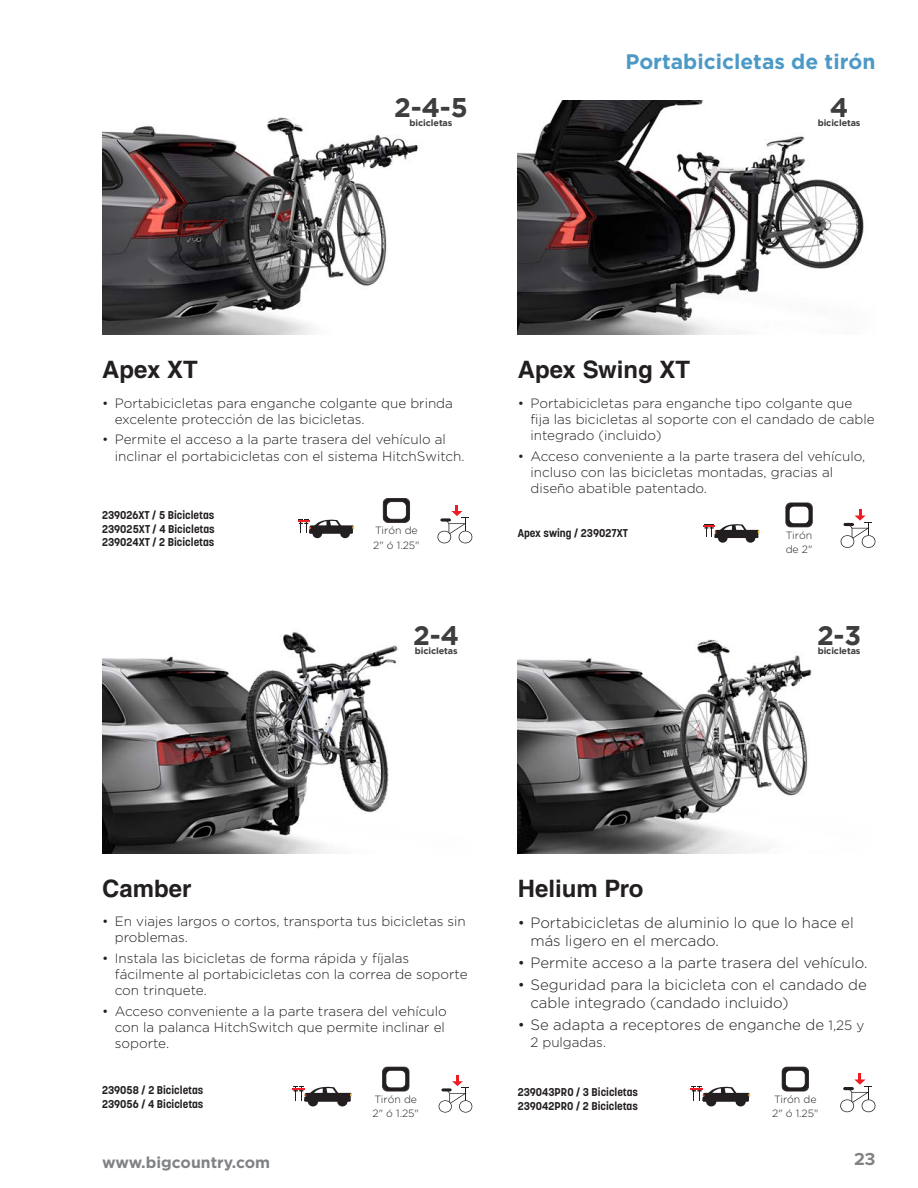
<style>
.page{position:relative;width:918px;height:1188px;background:#fff}
.page>*{position:absolute;margin:0;border:0;box-sizing:border-box;transform-origin:0 0}
.t1{font:700 27px "Gotham";color:#3e3e3f}
.Producto{font:700 24px "Helvetica LT Std";color:#231f20}
.t2{font:700 21px "Gotham";color:#4d99c6}
.t3{font:700 18px "Proxima Nova";color:#808285}
.t4{font:700 15.75px "Gotham";color:#808285}
.t5{font:300 15px/18px "Gotham";color:#231f20}
.t6{font:300 13.5px/16.2px "Gotham";color:#231f20}
.Codigo_chico{font:700 11.25px "Korolev";color:#231f20}
.t7{font:300 10.5px/14.4px "Gotham";color:#231f20}
.t8{font:700 9px "Gotham";letter-spacing:-.01em;color:#3e3e3f}
.s1{font-size:13.5px}
</style>
<div class="page">
<img style="left:518px;top:639px;width:294px;height:214px">
<img style="left:102px;top:632px;width:296px;height:221px">
<img style="left:102px;top:117px;width:316px;height:217px">
<img style="left:518px;top:100px;width:346px;height:234px">
<svg style="left:718px;top:533px;width:10px;height:10px"></svg>
<svg style="left:703px;top:524px;width:57px;height:17px"></svg>
<svg style="left:840px;top:509px;width:36px;height:39px"></svg>
<svg style="left:785px;top:503px;width:28px;height:24px"></svg>
<svg style="left:312px;top:529px;width:10px;height:9px"></svg>
<svg style="left:340px;top:529px;width:10px;height:9px"></svg>
<svg style="left:298px;top:519px;width:56px;height:17px"></svg>
<svg style="left:437px;top:505px;width:36px;height:39px"></svg>
<svg style="left:383px;top:498px;width:27px;height:25px"></svg>
<svg style="left:840px;top:1073px;width:36px;height:40px"></svg>
<svg style="left:782px;top:1067px;width:27px;height:24px"></svg>
<div style="left:706px;top:1097px;width:10px;height:9px;background:#231f20;border-radius:50%"></div>
<div style="left:736px;top:1097px;width:10px;height:9px;background:#231f20;border-radius:50%"></div>
<svg style="left:691px;top:1086px;width:59px;height:18px"></svg>
<svg style="left:308px;top:1097px;width:10px;height:9px"></svg>
<svg style="left:337px;top:1097px;width:11px;height:9px"></svg>
<svg style="left:292px;top:1086px;width:60px;height:18px"></svg>
<svg style="left:438px;top:1075px;width:35px;height:38px"></svg>
<svg style="left:382px;top:1067px;width:27px;height:24px"></svg>
<p class="t1" style="left:394px;top:91px;width:75px">2-4-5</p>
<p class="t8" style="left:410px;top:117px;width:44px">bicicletas</p>
<p class="t2" style="left:625px;top:50px;width:252px">Portabicicletas de tirón</p>
<p class="t1" style="left:830px;top:91px;width:20px">4</p>
<p class="t8" style="left:818px;top:117px;width:44px">bicicletas</p>
<p class="Producto" style="left:102px;top:355px;width:97px">Apex XT</p>
<p class="Producto" style="left:518px;top:355px;width:174px">Apex Swing XT</p>
<p class="t6" style="left:115px;top:395px;width:340px;text-indent:-13px">• Portabicicletas para enganche colgante que brinda excelente protección de las bicicletas.</p>
<p class="t6" style="left:115px;top:431px;width:351px;text-indent:-13px">• Permite el acceso a la parte trasera del vehículo al inclinar el portabicicletas con el sistema HitchSwitch.</p>
<p class="t6" style="left:530px;top:395px;width:346px;text-indent:-13px">• Portabicicletas para enganche tipo colgante que fija las bicicletas al soporte con el candado de cable integrado (incluido)</p>
<p class="t6" style="left:530px;top:447px;width:336px;text-indent:-13px">• Acceso conveniente a la parte trasera del vehículo, incluso con las bicicletas montadas, gracias al diseño abatible patentado.</p>
<p class="Codigo_chico" style="left:102px;top:508px;width:114px">239026XT / 5 Bicicletas</p>
<p class="Codigo_chico" style="left:102px;top:522px;width:114px">239025XT / 4 Bicicletas</p>
<p class="Codigo_chico" style="left:102px;top:535px;width:114px">239024XT / 2 Bicicletas</p>
<p class="t7" style="left:375px;top:523px;width:44px">Tirón de</p>
<p class="t7" style="left:373px;top:538px;width:48px">2" ó 1.25"</p>
<p class="Codigo_chico" style="left:518px;top:526px;width:112px">Apex swing / 239027XT</p>
<p class="t7" style="left:786px;top:528px;width:28px">Tirón de 2"</p>
<p class="t1" style="left:413px;top:619px;width:47px">2-4</p>
<p class="t8" style="left:415px;top:645px;width:44px">bicicletas</p>
<p class="t1" style="left:817px;top:619px;width:46px">2-3</p>
<p class="t8" style="left:818px;top:645px;width:44px">bicicletas</p>
<p class="Producto" style="left:102px;top:874px;width:91px">Camber</p>
<p class="Producto" style="left:518px;top:874px;width:127px">Helium Pro</p>
<p class="t6" style="left:115px;top:913px;width:353px;text-indent:-13px">• En viajes largos o cortos, transporta tus bicicletas sin problemas.</p>
<p class="t6" style="left:115px;top:950px;width:354px;text-indent:-13px">• Instala las bicicletas de forma rápida y fíjalas fácilmente al portabicicletas con la correa de soporte con trinquete.</p>
<p class="t6" style="left:115px;top:1003px;width:334px;text-indent:-13px">• Acceso conveniente a la parte trasera del vehículo con la palanca HitchSwitch que permite inclinar el soporte.</p>
<p class="t5" style="left:530px;top:913px;width:325px;text-indent:-13px">• Portabicicletas de aluminio lo que lo hace el más ligero en el mercado.</p>
<p class="t5" style="left:518px;top:953px;width:351px">• Permite acceso a la parte trasera del vehículo.</p>
<p class="t5" style="left:530px;top:976px;width:338px;text-indent:-13px">• Seguridad para la bicicleta con el candado de cable integrado (candado incluido)</p>
<p class="t5" style="left:518px;top:1016px;width:348px">• Se adapta a receptores de enganche de <span class="s1">1,25 y</span></p>
<p class="t6" style="left:530px;top:1034px;width:77px">2 pulgadas.</p>
<p class="Codigo_chico" style="left:102px;top:1083px;width:103px">239058 / 2 Bicicletas</p>
<p class="Codigo_chico" style="left:102px;top:1097px;width:103px">239056 / 4 Bicicletas</p>
<p class="t7" style="left:375px;top:1092px;width:44px">Tirón de</p>
<p class="t7" style="left:373px;top:1106px;width:48px">2" ó 1.25"</p>
<p class="Codigo_chico" style="left:518px;top:1085px;width:122px">239043PRO / 3 Bicicletas</p>
<p class="Codigo_chico" style="left:518px;top:1099px;width:122px">239042PRO / 2 Bicicletas</p>
<p class="t7" style="left:774px;top:1092px;width:44px">Tirón de</p>
<p class="t7" style="left:772px;top:1106px;width:48px">2" ó 1.25"</p>
<p class="t4" style="left:102px;top:1153px;width:170px">www.bigcountry.com</p>
<h3 class="t3" style="left:854px;top:1145px;width:23px">23</h3>
</div>
